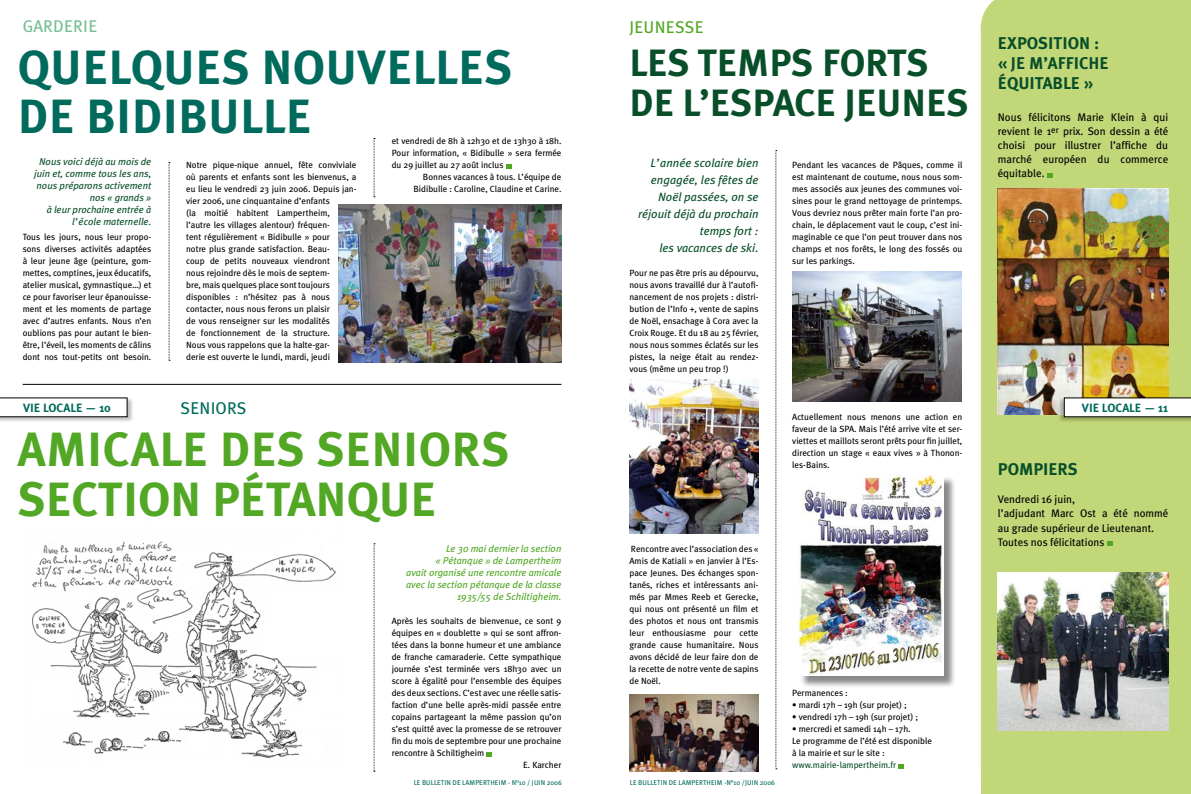
<style>
.page{position:relative;width:1191px;height:794px;background:#fff}
.page>*{position:absolute;margin:0;border:0;box-sizing:border-box;transform-origin:0 0}
.t1{font:700 48px/50px "Meta Plus";letter-spacing:.01em;color:#52a725}
.t2{font:700 48px/49px "Meta Plus";letter-spacing:.01em;color:#006b5c}
.t3{font:700 38px/40px "Meta Plus";color:#084f29}
.t4{font:700 17px/20.4px "Meta Plus";color:#084f29}
.t5{font:17px "Meta Plus";letter-spacing:.01em;color:#75bf94}
.t6{font:17px "Meta Plus";letter-spacing:.02em;color:#52a725}
.t7{font:17px "Meta Plus";letter-spacing:.015em;color:#006b5c}
.t8{font:italic 12px/17px "Meta Plus";color:#084f29;text-align:right}
.t9{font:700 12px "Meta Plus";color:#006b5c}
.t10{font:11px/14px "Meta Plus";color:#000;text-align:justify}
.t11{font:italic 10px/12px "Meta Plus";color:#52a725;text-align:right}
.t12{font:italic 10px/12px "Meta Plus";color:#084f29;text-align:right}
.t13{font:9px/12px "Meta Plus";color:#000;text-align:justify}
.t14{font:9px "Meta Plus";color:#084f29}
.t15{font:7px "Meta Plus";letter-spacing:.005em;color:#006b5c}
</style>
<div class="page">
<div style="left:980px;top:0;width:211px;height:794px;background:#c2d778"></div>
<svg style="left:1047px;top:173px;width:5px;height:4px"></svg>
<img style="left:998px;top:188px;width:170px;height:226px">
<div style="left:1057px;top:397px;width:134px;height:27px;background:#000;opacity:.25"></div>
<svg style="left:1063px;top:397px;width:128px;height:20px"></svg>
<div style="left:980px;top:0;width:62px;height:61px;background:#c2d778"></div>
<svg style="left:775px;top:150px;width:2px;height:619px"></svg>
<svg style="left:898px;top:764px;width:6px;height:4px"></svg>
<img style="left:338px;top:204px;width:223px;height:159px">
<div style="left:0;top:396px;width:134px;height:28px;background:#000;opacity:.25"></div>
<svg style="left:0;top:397px;width:128px;height:20px"></svg>
<svg style="left:374px;top:543px;width:1px;height:229px"></svg>
<svg style="left:486px;top:752px;width:6px;height:4px"></svg>
<img style="left:32px;top:541px;width:304px;height:217px">
<svg style="left:169px;top:162px;width:1px;height:199px"></svg>
<svg style="left:506px;top:164px;width:5px;height:4px"></svg>
<svg style="left:374px;top:138px;width:1px;height:60px"></svg>
<div style="left:799px;top:475px;width:157px;height:213px;background:#000;opacity:.47"></div>
<img style="left:798px;top:474px;width:145px;height:201px">
<img style="left:630px;top:379px;width:128px;height:154px">
<img style="left:792px;top:271px;width:169px;height:131px">
<img style="left:629px;top:694px;width:129px;height:77px">
<hr style="left:23px;top:384px;width:538px;height:1px;background:#000">
<svg style="left:1107px;top:541px;width:5px;height:4px"></svg>
<img style="left:998px;top:573px;width:170px;height:157px">
<h3 class="t5" style="left:23px;top:16px;width:76px">GARDERIE</h3>
<h1 class="t2" style="left:18px;top:43px;width:496px">QUELQUES NOUVELLES<br>DE BIDIBULLE</h1>
<p class="t12" style="left:34px;top:155px;width:119px">Nous voici déjà au mois de juin et, comme tous les ans, nous préparons activement nos « grands »<br>à leur prochaine entrée à l’école maternelle.</p>
<p class="t13" style="left:23px;top:231px;width:130px">Tous les jours, nous leur propo&shy;sons diverses activités adaptées à leur jeune âge (peinture, gom&shy;mettes, comptines, jeux éducatifs, atelier musical, gymnastique…) et ce pour favoriser leur épanouisse&shy;ment et les moments de partage avec d’autres enfants. Nous n’en oublions pas pour autant le bien&shy;être, l’éveil, les moments de câlins dont nos tout-petits ont besoin.</p>
<h3 class="t9" style="left:23px;top:400px;width:89px">VIE LOCALE — 10</h3>
<p class="t13" style="left:186px;top:159px;width:172px;text-align:left">Notre pique-nique annuel, fête conviviale où parents et enfants sont les bienvenus, a eu lieu le vendredi 23 juin 2006. Depuis jan&shy;vier 2006, une cinquantaine d’enfants<br>(la moitié habitent Lampertheim, l’autre les villages alentour) fréquen-<br>tent régulièrement « Bidibulle » pour<br>notre plus grande satisfaction. Beau-<br>coup de petits nouveaux viendront<br>nous rejoindre dès le mois de septem-<br>bre, mais quelques place sont toujours disponibles : n’hésitez pas à nous contacter, nous nous ferons un plaisir<br>de vous renseigner sur les modalités<br>de fonctionnement de la structure.<br>Nous vous rappelons que la halte-gar-<br>derie est ouverte le lundi, mardi, jeudi</p>
<h3 class="t7" style="left:181px;top:398px;width:67px">SENIORS</h3>
<p class="t13" style="left:392px;top:135px;width:171px">et vendredi de 8h à 12h30 et de 13h30 à 18h.<br>Pour information, « Bidibulle » sera fermée du 29 juillet au 27 août inclus</p>
<p class="t13" style="left:413px;top:171px;width:149px;text-align:right">Bonnes vacances à tous. L’équipe de<br>Bidibulle : Caroline, Claudine et Carine.</p>
<h1 class="t1" style="left:18px;top:424px;width:493px">AMICALE DES SENIORS<br>SECTION PÉTANQUE</h1>
<p class="t11" style="left:406px;top:542px;width:157px">Le 30 mai dernier la section<br>« Pétanque » de Lampertheim<br>avait organisé une rencontre amicale avec la section pétanque de la classe<br>1935/55 de Schiltigheim.</p>
<p class="t13" style="left:392px;top:615px;width:171px">Après les souhaits de bienvenue, ce sont 9</p>
<p class="t13" style="left:392px;top:627px;width:171px">équipes en « doublette » qui se sont affron-</p>
<p class="t13" style="left:392px;top:639px;width:171px">tées dans la bonne humeur et une ambiance</p>
<p class="t13" style="left:392px;top:651px;width:171px">de franche camaraderie. Cette sympathique</p>
<p class="t13" style="left:392px;top:663px;width:171px">journée s’est terminée vers 18h30 avec un</p>
<p class="t13" style="left:392px;top:675px;width:171px">score à égalité pour l’ensemble des équipes</p>
<p class="t13" style="left:392px;top:687px;width:171px">des deux sections. C’est avec une réelle satis-</p>
<p class="t13" style="left:392px;top:699px;width:171px">faction d’une belle après-midi passée entre</p>
<p class="t13" style="left:392px;top:711px;width:171px">copains partageant la même passion qu’on</p>
<p class="t13" style="left:392px;top:723px;width:171px">s’est quitté avec la promesse de se retrouver</p>
<p class="t13" style="left:392px;top:735px;width:171px">fin du mois de septembre pour une prochaine</p>
<p class="t13" style="left:392px;top:747px;width:94px">rencontre à Schiltigheim</p>
<p class="t13" style="left:523px;top:759px;width:40px">E. Karcher</p>
<p class="t15" style="left:414px;top:778px;width:150px">LE BULLETIN DE LAMPERTHEIM - N°10 / JUIN 2006</p>
<h3 class="t6" style="left:629px;top:17px;width:75px">JEUNESSE</h3>
<h2 class="t3" style="left:629px;top:43px;width:341px">LES TEMPS FORTS<br>DE L’ESPACE JEUNES</h2>
<h3 class="t8" style="left:638px;top:154px;width:122px">L’année scolaire bien engagée, les fêtes de<br>Noël passées, on se réjouit déjà du prochain temps fort :<br>les vacances de ski.</h3>
<p class="t13" style="left:629px;top:267px;width:130px">Pour ne pas être pris au dépourvu, nous avons travaillé dur à l’autofi&shy;nancement de nos projets : distri&shy;bution de l’Info +, vente de sapins de Noël, ensachage à Cora avec la Croix Rouge. Et du 18 au 25 février, nous nous sommes éclatés sur les pistes, la neige était au rendez&shy;vous (même un peu trop !)</p>
<p class="t13" style="left:792px;top:159px;width:172px">Pendant les vacances de Pâques, comme il est maintenant de coutume, nous nous som&shy;mes associés aux jeunes des communes voi&shy;sines pour le grand nettoyage de printemps.<br>Vous devriez nous prêter main forte l’an pro&shy;chain, le déplacement vaut le coup, c’est ini&shy;maginable ce que l’on peut trouver dans nos champs et nos forêts, le long des fossés ou sur les parkings.</p>
<p class="t13" style="left:792px;top:411px;width:172px">Actuellement nous menons une action en faveur de la SPA. Mais l’été arrive vite et ser&shy;viettes et maillots seront prêts pour fin juillet, direction un stage « eaux vives » à Thonon&shy;les-Bains.</p>
<p class="t13" style="left:629px;top:543px;width:130px">Rencontre avec l’association des « Amis de Katiali » en janvier à l’Es&shy;pace Jeunes. Des échanges spon&shy;tanés, riches et intéressants ani&shy;més par Mmes Reeb et Gerecke, qui nous ont présenté un film et des photos et nous ont transmis leur enthousiasme pour cette grande cause humanitaire. Nous avons décidé de leur faire don de la recette de notre vente de sapins de Noël.</p>
<p class="t15" style="left:630px;top:778px;width:146px">LE BULLETIN DE LAMPERTHEIM -N°10 /JUIN 2006</p>
<p class="t13" style="left:792px;top:687px;width:57px">Permanences :</p>
<p class="t13" style="left:792px;top:699px;width:116px">• mardi 17h – 19h (sur projet) ;</p>
<p class="t13" style="left:792px;top:711px;width:127px">• vendredi 17h – 19h (sur projet) ;</p>
<p class="t13" style="left:792px;top:723px;width:141px;text-align:left">• mercredi et samedi 14h – 17h.<br>Le programme de l’été est disponible à la mairie et sur le site :</p>
<p class="t14" style="left:792px;top:760px;width:106px">www.mairie-lampertheim.fr</p>
<h3 class="t4" style="left:998px;top:32px;width:112px">EXPOSITION : « JE M’AFFICHE<br>ÉQUITABLE »</h3>
<p class="t10" style="left:998px;top:110px;width:172px">Nous félicitons Marie Klein à qui revient le 1<sup>er</sup> prix. Son dessin a été choisi pour illustrer l’affiche du marché européen du commerce équitable.</p>
<h3 class="t9" style="left:1082px;top:400px;width:88px">VIE LOCALE — 11</h3>
<h3 class="t4" style="left:998px;top:459px;width:81px">POMPIERS</h3>
<p class="t10" style="left:998px;top:492px;width:172px;text-align:left">Vendredi 16 juin,<br>l’adjudant Marc Ost a été nommé au grade supérieur de Lieutenant.<br>Toutes nos félicitations</p>
</div>
